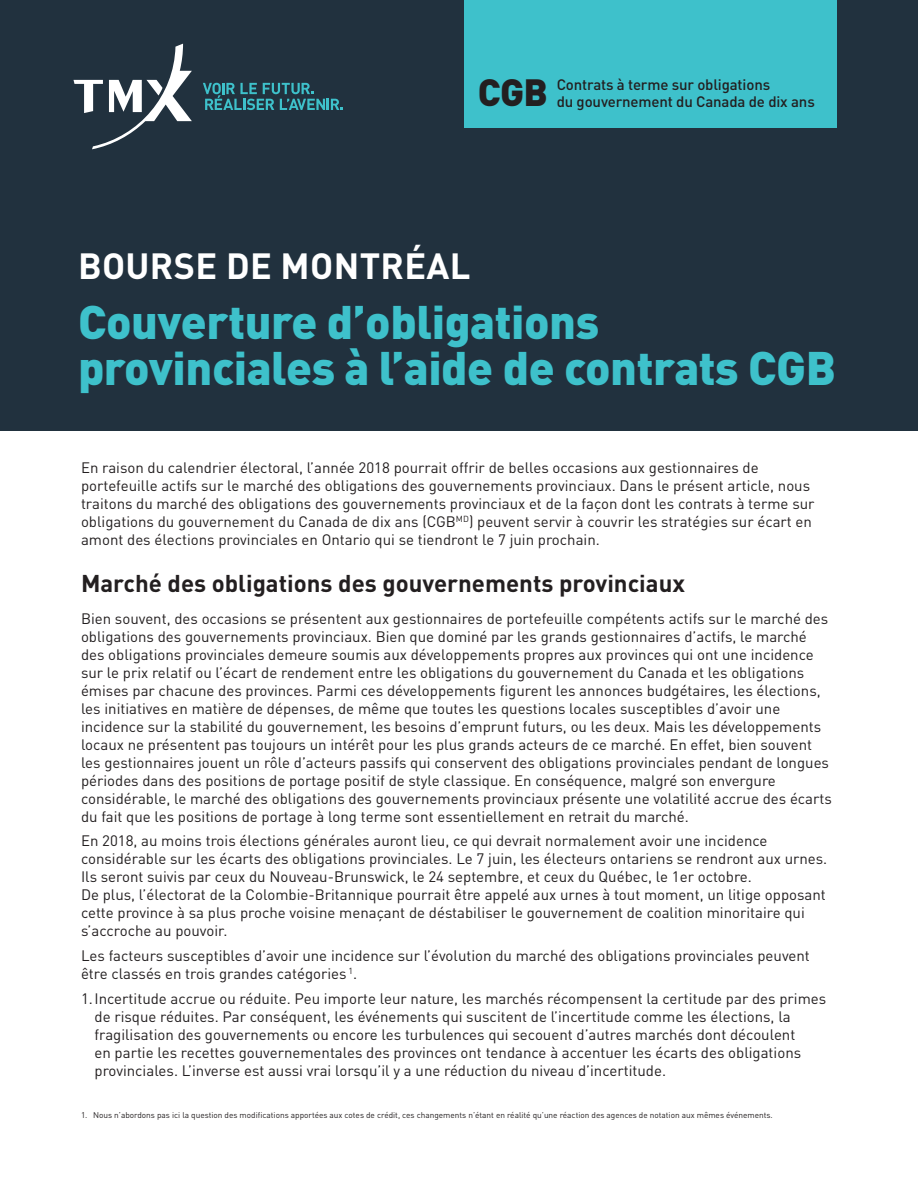
<style>
.page{position:relative;width:918px;height:1188px;background:#fff}
.page>*{position:absolute;margin:0;border:0;box-sizing:border-box;transform-origin:0 0}
.t1{font:900 46.5px/46.5px "DIN Pro";letter-spacing:-.01em;color:#3ec1cb}
.t2{font:900 37.5px "DIN Pro";color:#231f20}
.t3{font:700 36px "DIN Pro";letter-spacing:.01em;color:#fff}
.Subtitle{font:700 24px "DIN Pro";color:#231f20}
.Text{font:15px/18px "DIN Pro";color:#231f20}
.t4{font:500 15px/16.5px "DIN Pro";letter-spacing:-.01em;color:#231f20}
.Ref{font:8.25px "DIN Pro";color:#231f20}
</style>
<div class="page">
<div style="left:0;top:0;width:918px;height:431px;background:#21313e"></div>
<div style="left:465px;top:0;width:372px;height:127px;background:#3ec1cb"></div>
<svg style="left:203px;top:83px;width:140px;height:27px"></svg>
<svg style="left:74px;top:44px;width:118px;height:105px"></svg>
<p class="t2" style="left:478px;top:63px;width:71px">CGB</p>
<p class="t4" style="left:557px;top:75px;width:260px">Contrats à terme sur obligations<br>du gouvernement du Canada de dix ans</p>
<p class="t3" style="left:78px;top:237px;width:394px">BOURSE DE MONTRÉAL</p>
<p class="t1" style="left:78px;top:295px;width:760px">Couverture d’obligations provinciales à l’aide de contrats CGB</p>
<p class="Text" style="left:81px;top:458px;width:735px">En raison du calendrier électoral, l’année 2018 pourrait offrir de belles occasions aux gestionnaires de portefeuille actifs sur le marché des obligations des gouvernements provinciaux. Dans le présent article, nous traitons du marché des obligations des gouvernements provinciaux et de la façon dont les contrats à terme sur obligations du gouvernement du Canada de dix ans (CGB<sup>MD</sup>) peuvent servir à couvrir les stratégies sur écart en amont des élections provinciales en Ontario qui se tiendront le 7 juin prochain.</p>
<p class="Subtitle" style="left:81px;top:565px;width:606px">Marché des obligations des gouvernements provinciaux</p>
<p class="Text" style="left:81px;top:608px;width:752px">Bien souvent, des occasions se présentent aux gestionnaires de portefeuille compétents actifs sur le marché des obligations des gouvernements provinciaux. Bien que dominé par les grands gestionnaires d’actifs, le marché des obligations provinciales demeure soumis aux développements propres aux provinces qui ont une incidence sur le prix relatif ou l’écart de rendement entre les obligations du gouvernement du Canada et les obligations émises par chacune des provinces. Parmi ces développements figurent les annonces budgétaires, les élections, les initiatives en matière de dépenses, de même que toutes les questions locales susceptibles d’avoir une incidence sur la stabilité du gouvernement, les besoins d’emprunt futurs, ou les deux. Mais les développements locaux ne présentent pas toujours un intérêt pour les plus grands acteurs de ce marché. En effet, bien souvent les gestionnaires jouent un rôle d’acteurs passifs qui conservent des obligations provinciales pendant de longues périodes dans des positions de portage positif de style classique. En conséquence, malgré son envergure considérable, le marché des obligations des gouvernements provinciaux présente une volatilité accrue des écarts du fait que les positions de portage à long terme sont essentiellement en retrait du marché.</p>
<p class="Text" style="left:81px;top:831px;width:748px">En 2018, au moins trois élections générales auront lieu, ce qui devrait normalement avoir une incidence considérable sur les écarts des obligations provinciales. Le 7 juin, les électeurs ontariens se rendront aux urnes.<br>Ils seront suivis par ceux du Nouveau-Brunswick, le 24 septembre, et ceux du Québec, le 1er octobre.<br>De plus, l’électorat de la Colombie-Britannique pourrait être appelé aux urnes à tout moment, un litige opposant cette province à sa plus proche voisine menaçant de déstabiliser le gouvernement de coalition minoritaire qui s’accroche au pouvoir.</p>
<p class="Text" style="left:81px;top:946px;width:730px">Les facteurs susceptibles d’avoir une incidence sur l’évolution du marché des obligations provinciales peuvent être classés en trois grandes catégories <sup>1</sup>.</p>
<p class="Text" style="left:94px;top:989px;width:733px;text-indent:-14px">1.Incertitude accrue ou réduite. Peu importe leur nature, les marchés récompensent la certitude par des primes de risque réduites. Par conséquent, les événements qui suscitent de l’incertitude comme les élections, la fragilisation des gouvernements ou encore les turbulences qui secouent d’autres marchés dont découlent<br>en partie les recettes gouvernementales des provinces ont tendance à accentuer les écarts des obligations provinciales. L’inverse est aussi vrai lorsqu’il y a une réduction du niveau d’incertitude.</p>
<p class="Ref" style="left:81px;top:1109px;width:693px">1. Nous n’abordons pas ici la question des modifications apportées aux cotes de crédit, ces changements n’étant en réalité qu’une réaction des agences de notation aux mêmes événements.</p>
</div>
